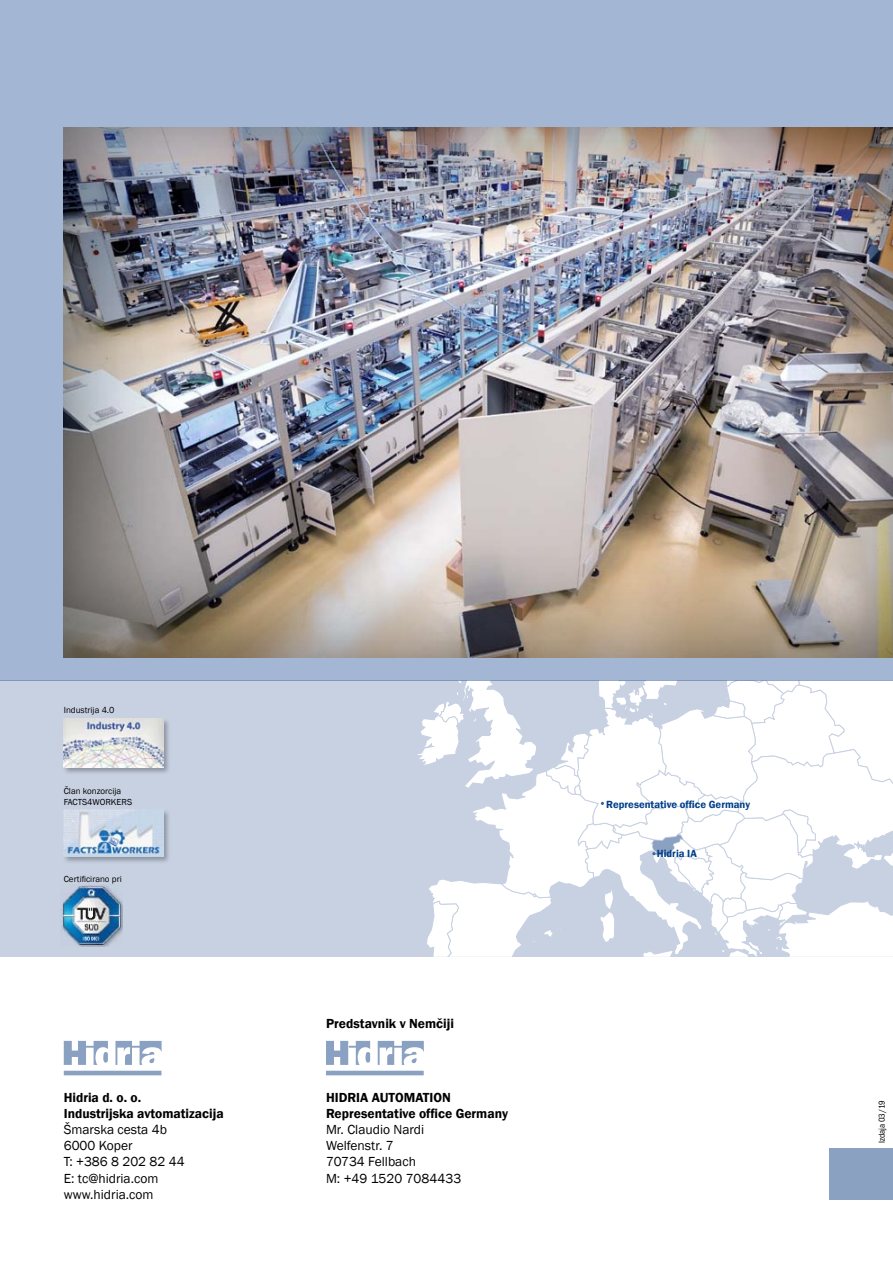
<style>
.page{position:relative;width:893px;height:1263px;background:#fff}
.page>*{position:absolute;margin:0;border:0;box-sizing:border-box;transform-origin:0 0}
.t1{font:13.5px/16.2px "Franklin Gothic";color:#000}
.t2{font:600 13.5px/16.2px "Franklin Gothic";color:#000}
.t3{font:600 10.65px "Franklin Gothic";color:#023f88}
.t4{font:9px/10.8px "Franklin Gothic";color:#000}
.t5{font:9px "Franklin Gothic URW Con Boo";color:#000}
</style>
<div class="page">
<div style="left:0;top:680px;width:893px;height:277px;background:#c8d1e2"></div>
<div style="left:62px;top:717px;width:109px;height:57px;background:#000;opacity:.3"></div>
<img style="left:64px;top:718px;width:99px;height:49px">
<div style="left:62px;top:808px;width:109px;height:55px;background:#000;opacity:.3"></div>
<img style="left:64px;top:809px;width:99px;height:47px">
<img style="left:61px;top:884px;width:62px;height:62px">
<svg style="left:64px;top:1041px;width:98px;height:34px"></svg>
<div style="left:0;top:0;width:893px;height:680px;background:#a3b6d3"></div>
<div style="left:829px;top:1148px;width:64px;height:51px;background:#8aa1c1"></div>
<div style="left:62px;top:127px;width:831px;height:531px;background:#000;opacity:.6"></div>
<svg style="left:415px;top:680px;width:478px;height:277px"></svg>
<svg style="left:326px;top:1041px;width:98px;height:34px"></svg>
<p class="t4" style="left:64px;top:705px;width:52px">Industrija 4.0</p>
<p class="t4" style="left:64px;top:786px;width:70px">Član konzorcija<br>FACTS4WORKERS</p>
<p class="t4" style="left:64px;top:874px;width:59px">Certificirano pri</p>
<p class="t2" style="left:64px;top:1089px;width:161px">Hidria d. o. o.<br>Industrijska avtomatizacija</p>
<p class="t1" style="left:64px;top:1122px;width:122px">Šmarska cesta 4b<br>6000 Koper<br>T: +386 8 202 82 44<br>E: tc@hidria.com www.hidria.com</p>
<p class="t2" style="left:326px;top:1016px;width:129px">Predstavnik v Nemčiji</p>
<p class="t2" style="left:326px;top:1089px;width:183px">HIDRIA AUTOMATION<br>Representative office Germany</p>
<p class="t1" style="left:326px;top:1122px;width:137px">Mr. Claudio Nardi<br>Welfenstr. 7<br>70734 Fellbach<br>M: +49 1520 7084433</p>
<p class="t3" style="left:606px;top:798px;width:145px">Representative office Germany</p>
<p class="t3" style="left:657px;top:847px;width:42px">Hidria IA</p>
<p class="t5" style="left:876px;top:1143px;width:45px;rotate:-90deg">Izdaja 03/19</p>
</div>
